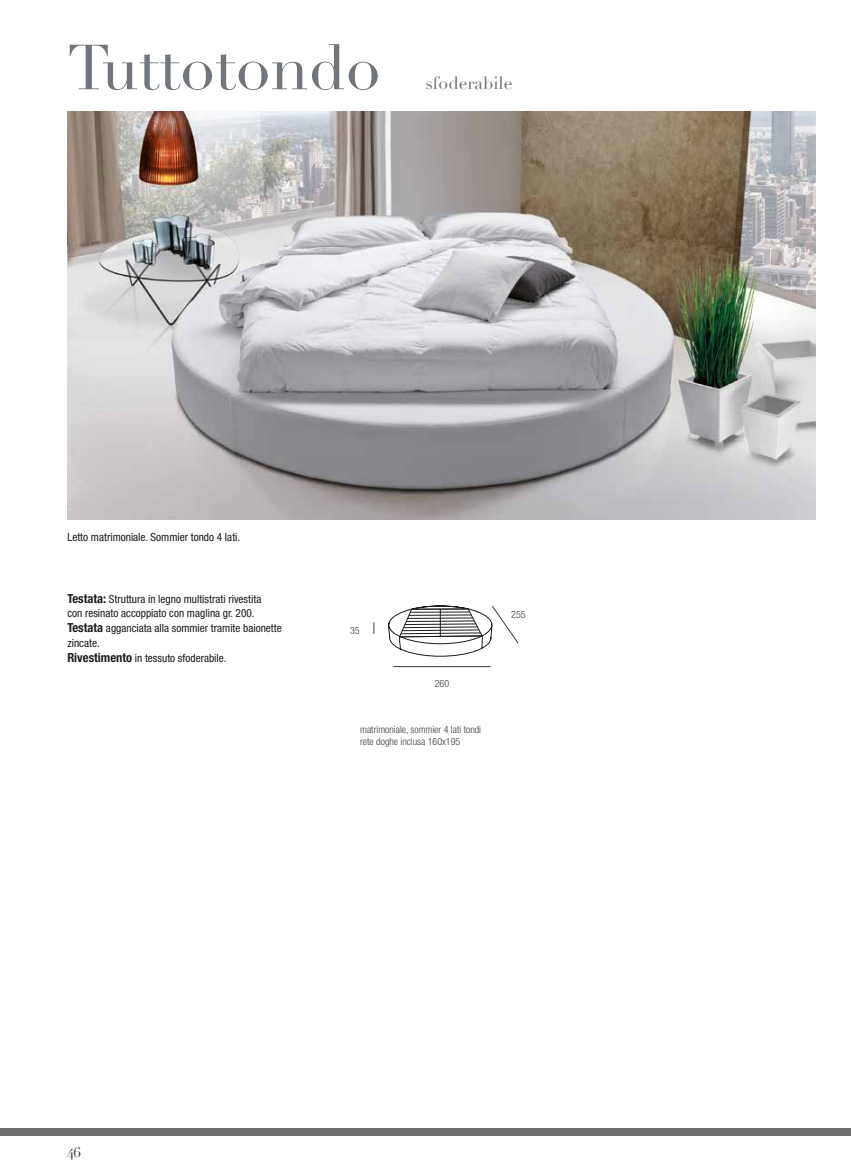
<style>
.page{position:relative;width:851px;height:1170px;background:#fff}
.page>*{position:absolute;margin:0;border:0;box-sizing:border-box;transform-origin:0 0}
.t1{font:62.5px "Didot";color:#70767b}
.t2{font:17.5px "Didot";color:#70767b}
.t3{font:13.75px "Didot";color:#3c3c3b}
.t4{font:condensed 11.25px/15px "Helvetica Neue LT Std";color:#1d1d1b}
.t5{font:300 condensed 10px/12px "Helvetica Neue LT Std";color:#3c3c3b}
.s1{font-weight:700;font-size:12.5px}
</style>
<div class="page">
<div style="left:0;top:1128px;width:850px;height:7px;background:#706f6f"></div>
<img style="left:67px;top:111px;width:748px;height:408px">
<hr style="left:393px;top:666px;width:97px;height:1px;background:#3c3c3b">
<svg style="left:388px;top:605px;width:131px;height:51px"></svg>
<h1 class="t1" style="left:67px;top:30px;width:314px">Tuttotondo</h1>
<h2 class="t2" style="left:425px;top:73px;width:88px">sfoderabile</h2>
<p class="t4" style="left:67px;top:530px;width:174px">Letto matrimoniale. Sommier tondo 4 lati.</p>
<p class="t4" style="left:67px;top:592px;width:195px;line-height:13.5px"><span class="s1">Testata:</span> Struttura in legno multistrati rivestita con resinato accoppiato con maglina gr. 200.</p>
<p class="t4" style="left:67px;top:620px;width:216px"><span class="s1">Testata</span> agganciata alla sommier tramite baionette zincate.<br><span class="s1">Rivestimento</span> in tessuto sfoderabile.</p>
<p class="t5" style="left:350px;top:624px;width:11px">35</p>
<p class="t5" style="left:434px;top:677px;width:16px">260</p>
<p class="t5" style="left:511px;top:608px;width:16px">255</p>
<p class="t3" style="left:67px;top:1143px;width:15px">46</p>
<p class="t5" style="left:360px;top:723px;width:122px">matrimoniale, sommier 4 lati tondi rete doghe inclusa 160x195</p>
</div>
